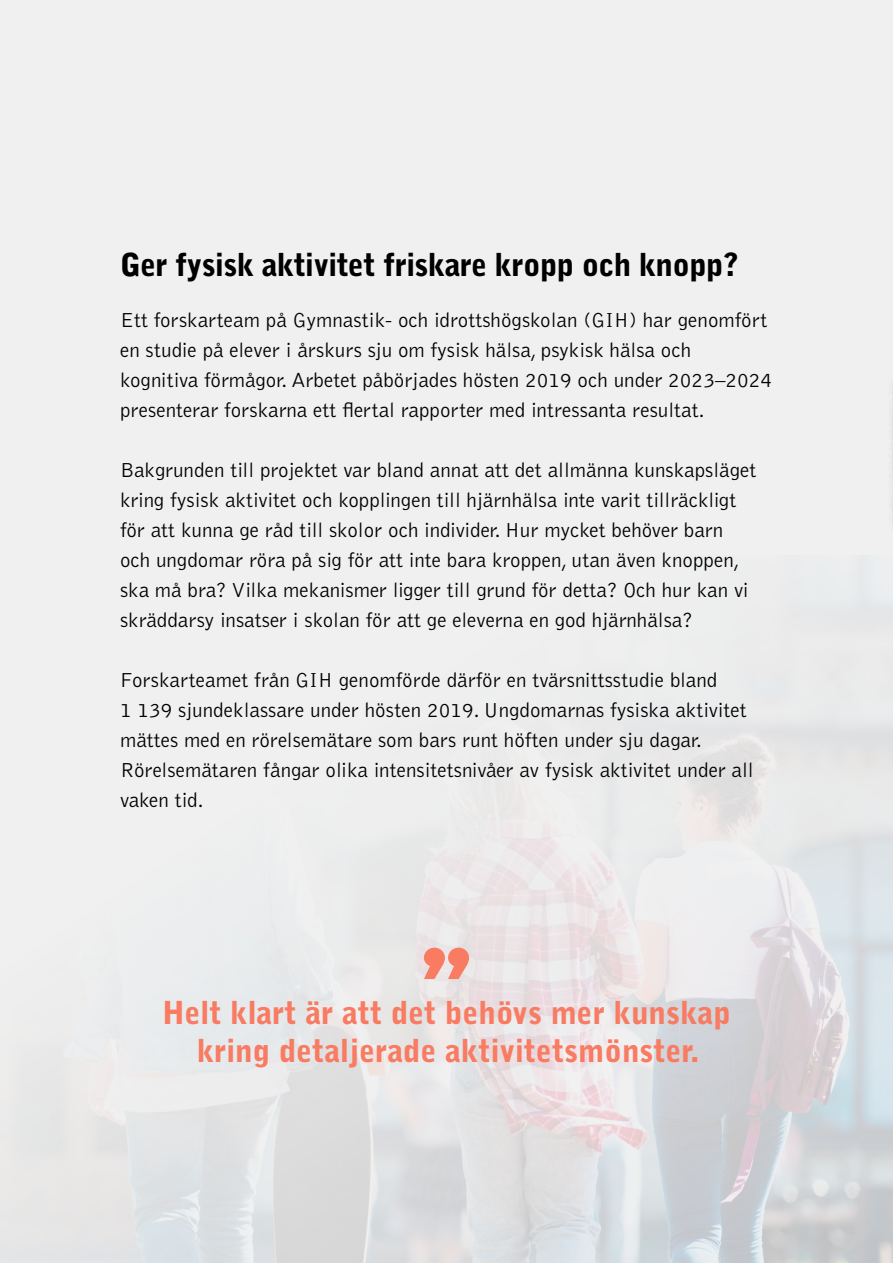
<style>
.page{position:relative;width:893px;height:1263px;background:#f0f0f0}
.page>*{position:absolute;margin:0;border:0;box-sizing:border-box;transform-origin:0 0}
.t1{font:900 31.5px/37.8px "Bell Gothic Std";color:#f87b62;text-align:center}
.t2{font:900 31.5px "Bell Gothic Std";letter-spacing:-.02em;color:#000}
.t3{font:300 21px/30px "Bell Gothic Std";color:#000}
</style>
<div class="page">
<img style="left:0;top:598px;width:893px;height:665px">
<svg style="left:424px;top:948px;width:45px;height:31px"></svg>
<div style="left:888px;top:374px;width:5px;height:171px;background:#ececec"></div>
<h1 class="t2" style="left:120px;top:246px;width:620px">Ger fysisk aktivitet friskare kropp och knopp?</h1>
<p class="t3" style="left:120px;top:305px;width:654px">Ett forskarteam på Gymnastik- och idrottshögskolan (GIH) har genomfört en studie på elever i årskurs sju om fysisk hälsa, psykisk hälsa och kognitiva förmågor. Arbetet påbörjades hösten 2019 och under 2023–2024 presenterar forskarna ett flertal rapporter med intressanta resultat.</p>
<p class="t3" style="left:120px;top:455px;width:638px">Bakgrunden till projektet var bland annat att det allmänna kunskapsläget kring fysisk aktivitet och kopplingen till hjärnhälsa inte varit tillräckligt för att kunna ge råd till skolor och individer. Hur mycket behöver barn och ungdomar röra på sig för att inte bara kroppen, utan även knoppen, ska må bra? Vilka mekanismer ligger till grund för detta? Och hur kan vi skräddarsy insatser i skolan för att ge eleverna en god hjärnhälsa?</p>
<p class="t3" style="left:120px;top:666px;width:635px">Forskarteamet från GIH genomförde därför en tvärsnittsstudie bland<br>1 139 sjundeklassare under hösten 2019. Ungdomarnas fysiska aktivitet mättes med en rörelsemätare som bars runt höften under sju dagar.<br>Rörelsemätaren fångar olika intensitetsnivåer av fysisk aktivitet under all vaken tid.</p>
<h1 class="t1" style="left:162px;top:994px;width:570px">Helt klart är att det behövs mer kunskap kring detaljerade aktivitetsmönster.</h1>
</div>
